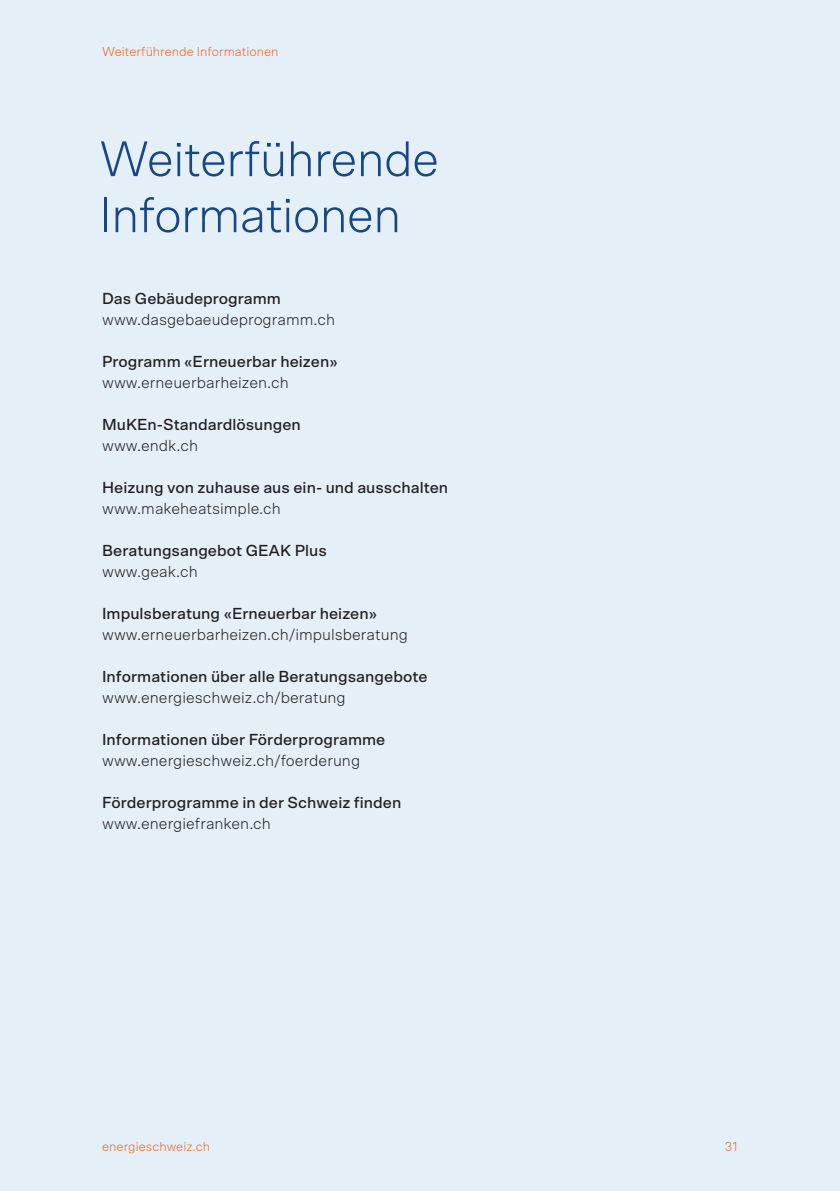
<style>
.page{position:relative;width:840px;height:1191px;background:#fff}
.page>*{position:absolute;margin:0;border:0;box-sizing:border-box;transform-origin:0 0}
.t1{font:300 50px/56px "Scto Grotesk A";letter-spacing:-.02em;color:#174784}
.t2{font:500 16px "Scto Grotesk A";color:#231f20}
.t3{font:300 16px "Scto Grotesk A";color:#231f20}
.t4{font:300 13px "Scto Grotesk A";color:#f36421}
</style>
<div class="page">
<div style="left:0;top:0;width:839px;height:1191px;background:#e4eff8"></div>
<p class="t4" style="left:102px;top:44px;width:178px">Weiterführende Informationen</p>
<h1 class="t1" style="left:99px;top:130px;width:341px">Weiterführende<br>Informationen</h1>
<p class="t2" style="left:102px;top:289px;width:180px">Das Gebäudeprogramm</p>
<p class="t3" style="left:102px;top:310px;width:234px">www.dasgebaeudeprogramm.ch</p>
<p class="t2" style="left:102px;top:352px;width:237px">Programm «Erneuerbar heizen»</p>
<p class="t3" style="left:102px;top:373px;width:188px">www.erneuerbarheizen.ch</p>
<p class="t2" style="left:102px;top:415px;width:200px">MuKEn-Standardlösungen</p>
<p class="t3" style="left:102px;top:436px;width:97px">www.endk.ch</p>
<p class="t2" style="left:102px;top:478px;width:347px">Heizung von zuhause aus ein- und ausschalten</p>
<p class="t3" style="left:102px;top:499px;width:180px">www.makeheatsimple.ch</p>
<p class="t2" style="left:102px;top:541px;width:226px">Beratungsangebot GEAK Plus</p>
<p class="t3" style="left:102px;top:562px;width:97px">www.geak.ch</p>
<p class="t2" style="left:102px;top:604px;width:276px">Impulsberatung «Erneuerbar heizen»</p>
<p class="t3" style="left:102px;top:625px;width:307px">www.erneuerbarheizen.ch/impulsberatung</p>
<p class="t2" style="left:102px;top:667px;width:327px">Informationen über alle Beratungsangebote</p>
<p class="t3" style="left:102px;top:688px;width:245px">www.energieschweiz.ch/beratung</p>
<p class="t2" style="left:102px;top:730px;width:284px">Informationen über Förderprogramme</p>
<p class="t3" style="left:102px;top:751px;width:259px">www.energieschweiz.ch/foerderung</p>
<p class="t2" style="left:102px;top:793px;width:300px">Förderprogramme in der Schweiz finden</p>
<p class="t3" style="left:102px;top:814px;width:170px">www.energiefranken.ch</p>
<p class="t4" style="left:102px;top:1139px;width:109px">energieschweiz.ch</p>
<p class="t4" style="left:724px;top:1139px;width:14px">31</p>
</div>
